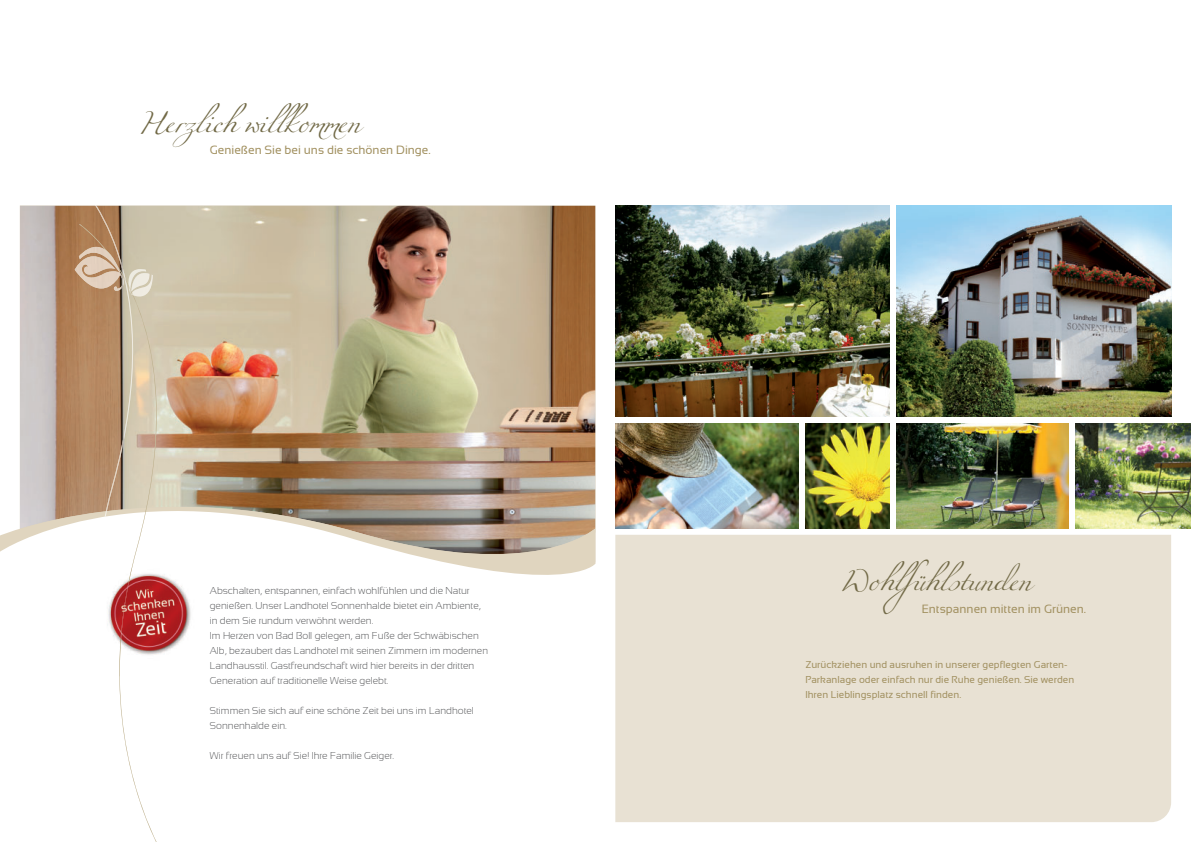
<style>
.page{position:relative;width:1191px;height:842px;background:#fff}
.page>*{position:absolute;margin:0;border:0;box-sizing:border-box;transform-origin:0 0}
.t1{font:40.5px "Miama";color:#716946;scale:1.11 1}
.t2{font:12px "Sansation";color:#a29161}
.t3{font:300 10px/15px "Sansation";color:#57585a}
.t4{font:10px/15px "Sansation";color:#a29161}
</style>
<div class="page">
<div style="left:615px;top:535px;width:556px;height:287px;background:#e8e1d3"></div>
<img style="left:20px;top:206px;width:575px;height:263px">
<img style="left:896px;top:423px;width:172px;height:105px">
<img style="left:615px;top:423px;width:184px;height:105px">
<img style="left:805px;top:423px;width:84px;height:105px">
<img style="left:1075px;top:423px;width:116px;height:105px">
<img style="left:896px;top:206px;width:275px;height:211px">
<img style="left:615px;top:206px;width:274px;height:211px">
<svg style="left:0;top:469px;width:595px;height:106px"></svg>
<svg style="left:118px;top:224px;width:50px;height:618px"></svg>
<img style="left:111px;top:568px;width:85px;height:108px">
<img style="left:119px;top:568px;width:13px;height:108px">
<img style="left:118px;top:206px;width:16px;height:305px">
<img style="left:127px;top:269px;width:19px;height:8px">
<img style="left:131px;top:275px;width:22px;height:21px">
<img style="left:131px;top:273px;width:19px;height:19px">
<svg style="left:124px;top:277px;width:9px;height:18px"></svg>
<img style="left:118px;top:247px;width:6px;height:44px">
<svg style="left:55px;top:205px;width:63px;height:423px"></svg>
<h1 class="t1" style="left:139px;top:103px;width:201px">Herzlich willkommen</h1>
<p class="t2" style="left:210px;top:143px;width:222px">Genießen Sie bei uns die schönen Dinge.</p>
<p class="t3" style="left:210px;top:583px;width:280px">Abschalten, entspannen, einfach wohlfühlen und die Natur genießen. Unser Landhotel Sonnenhalde bietet ein Ambiente, in dem Sie rundum verwöhnt werden.<br>Im Herzen von Bad Boll gelegen, am Fuße der Schwäbischen Alb, bezaubert das Landhotel mit seinen Zimmern im modernen Landhausstil. Gastfreundschaft wird hier bereits in der dritten Generation auf traditionelle Weise gelebt.</p>
<p class="t3" style="left:210px;top:703px;width:265px">Stimmen Sie sich auf eine schöne Zeit bei uns im Landhotel<br>Sonnenhalde ein.</p>
<p class="t3" style="left:210px;top:748px;width:186px">Wir freuen uns auf Sie! Ihre Familie Geiger.</p>
<h1 class="t1" style="left:840px;top:562px;width:173px">Wohlfühlstunden</h1>
<p class="t2" style="left:921px;top:602px;width:166px">Entspannen mitten im Grünen.</p>
<p class="t4" style="left:805px;top:657px;width:270px">Zurückziehen und ausruhen in unserer gepflegten Garten-<br>Parkanlage oder einfach nur die Ruhe genießen. Sie werden<br>Ihren Lieblingsplatz schnell finden.</p>
</div>
